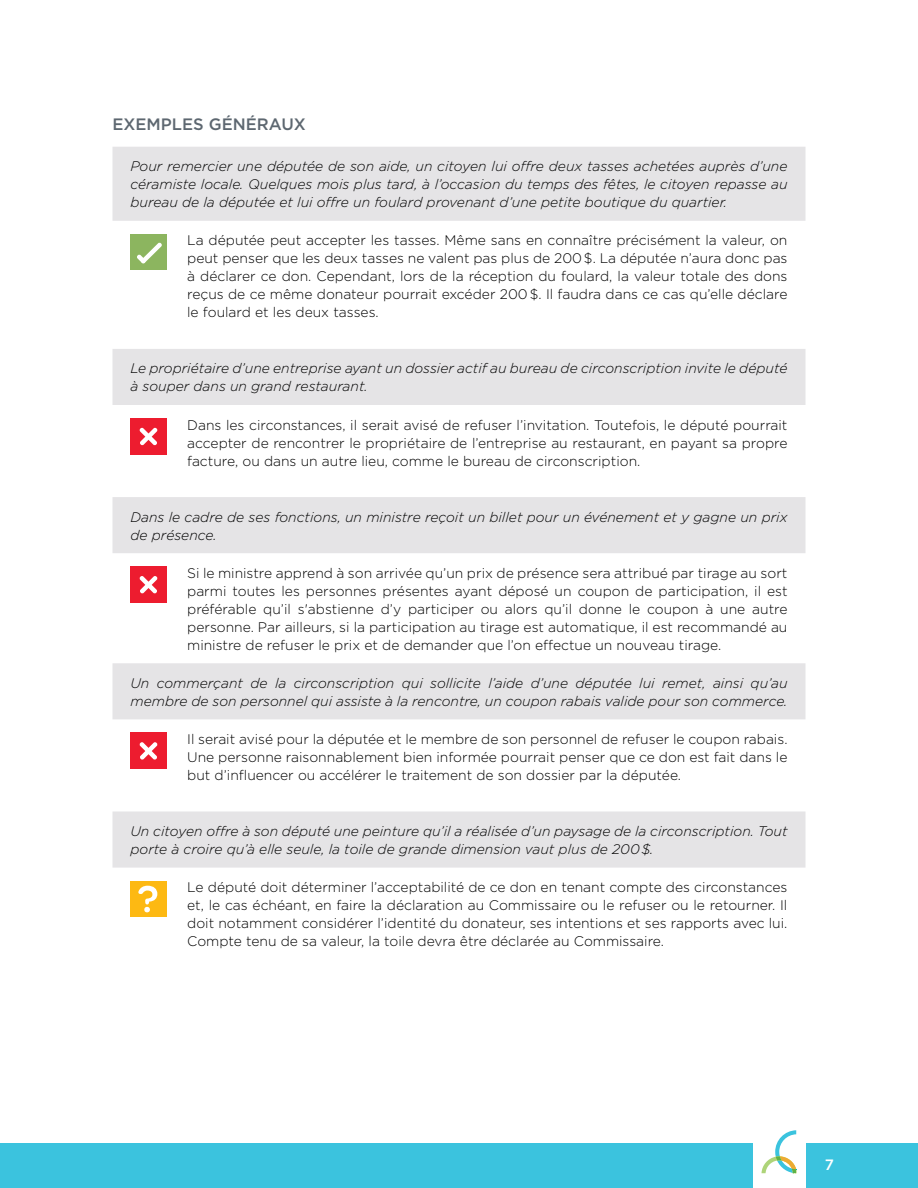
<style>
.page{position:relative;width:918px;height:1188px;background:#fff}
.page>*{position:absolute;margin:0;border:0;box-sizing:border-box;transform-origin:0 0}
.t1{font:500 16.5px "Gotham";color:#5d6770}
.t2{font:500 15px "Gotham";color:#fff}
.t3{font:300 13.8px/18px "Gotham";color:#000;text-align:justify}
.t4{font:italic 300 13.8px/18px "Gotham";color:#000}
</style>
<div class="page">
<div style="left:0;top:1143px;width:918px;height:45px;background:#3bc3de"></div>
<div style="left:753px;top:1125px;width:53px;height:63px;background:#fff"></div>
<svg style="left:762px;top:1130px;width:35px;height:44px"></svg>
<svg style="left:112px;top:147px;width:694px;height:721px"></svg>
<div style="left:130px;top:234px;width:37px;height:36px;background:#8cb55f"></div>
<svg style="left:137px;top:242px;width:25px;height:22px"></svg>
<div style="left:130px;top:418px;width:37px;height:37px;background:#ed1c2f"></div>
<svg style="left:139px;top:428px;width:19px;height:17px"></svg>
<div style="left:130px;top:567px;width:37px;height:36px;background:#ed1c2f"></div>
<svg style="left:139px;top:576px;width:19px;height:18px"></svg>
<div style="left:130px;top:733px;width:37px;height:36px;background:#ed1c2f"></div>
<svg style="left:139px;top:742px;width:19px;height:18px"></svg>
<div style="left:130px;top:881px;width:37px;height:36px;background:#fdb913"></div>
<svg style="left:138px;top:886px;width:19px;height:26px"></svg>
<p class="t1" style="left:112px;top:114px;width:195px">EXEMPLES GÉNÉRAUX</p>
<p class="t4" style="left:130px;top:157px;width:659px;text-align:justify">Pour remercier une députée de son aide, un citoyen lui offre deux tasses achetées auprès d’une céramiste locale. Quelques mois plus tard, à l’occasion du temps des fêtes, le citoyen repasse au bureau de la députée et lui offre un foulard provenant d’une petite boutique du quartier.</p>
<p class="t3" style="left:187px;top:231px;width:602px">La députée peut accepter les tasses. Même sans en connaître précisément la valeur, on peut penser que les deux tasses ne valent pas plus de 200 $. La députée n’aura donc pas à déclarer ce don. Cependant, lors de la réception du foulard, la valeur totale des dons reçus de ce même donateur pourrait excéder 200 $. Il faudra dans ce cas qu’elle déclare le foulard et les deux tasses.</p>
<p class="t4" style="left:131px;top:359px;width:659px">Le propriétaire d’une entreprise ayant un dossier actif au bureau de circonscription invite le député à souper dans un grand restaurant.</p>
<p class="t3" style="left:187px;top:415px;width:602px">Dans les circonstances, il serait avisé de refuser l’invitation. Toutefois, le député pourrait accepter de rencontrer le propriétaire de l’entreprise au restaurant, en payant sa propre facture, ou dans un autre lieu, comme le bureau de circonscription.</p>
<p class="t4" style="left:131px;top:507px;width:658px">Dans le cadre de ses fonctions, un ministre reçoit un billet pour un événement et y gagne un prix de présence.</p>
<p class="t3" style="left:187px;top:564px;width:602px">Si le ministre apprend à son arrivée qu’un prix de présence sera attribué par tirage au sort parmi toutes les personnes présentes ayant déposé un coupon de participation, il est préférable qu’il s'abstienne d’y participer ou alors qu’il donne le coupon à une autre personne. Par ailleurs, si la participation au tirage est automatique, il est recommandé au ministre de refuser le prix et de demander que l’on effectue un nouveau tirage.</p>
<p class="t4" style="left:131px;top:674px;width:659px">Un commerçant de la circonscription qui sollicite l’aide d’une députée lui remet, ainsi qu’au membre de son personnel qui assiste à la rencontre, un coupon rabais valide pour son commerce.</p>
<p class="t3" style="left:187px;top:730px;width:602px">Il serait avisé pour la députée et le membre de son personnel de refuser le coupon rabais.<br>Une personne raisonnablement bien informée pourrait penser que ce don est fait dans le but d’influencer ou accélérer le traitement de son dossier par la députée.</p>
<p class="t4" style="left:131px;top:822px;width:659px">Un citoyen offre à son député une peinture qu’il a réalisée d’un paysage de la circonscription. Tout porte à croire qu’à elle seule, la toile de grande dimension vaut plus de 200 $.</p>
<p class="t3" style="left:187px;top:878px;width:602px">Le député doit déterminer l’acceptabilité de ce don en tenant compte des circonstances et, le cas échéant, en faire la déclaration au Commissaire ou le refuser ou le retourner. Il doit notamment considérer l’identité du donateur, ses intentions et ses rapports avec lui.<br>Compte tenu de sa valeur, la toile devra être déclarée au Commissaire.</p>
<p class="t2" style="left:825px;top:1155px;width:11px">7</p>
</div>
